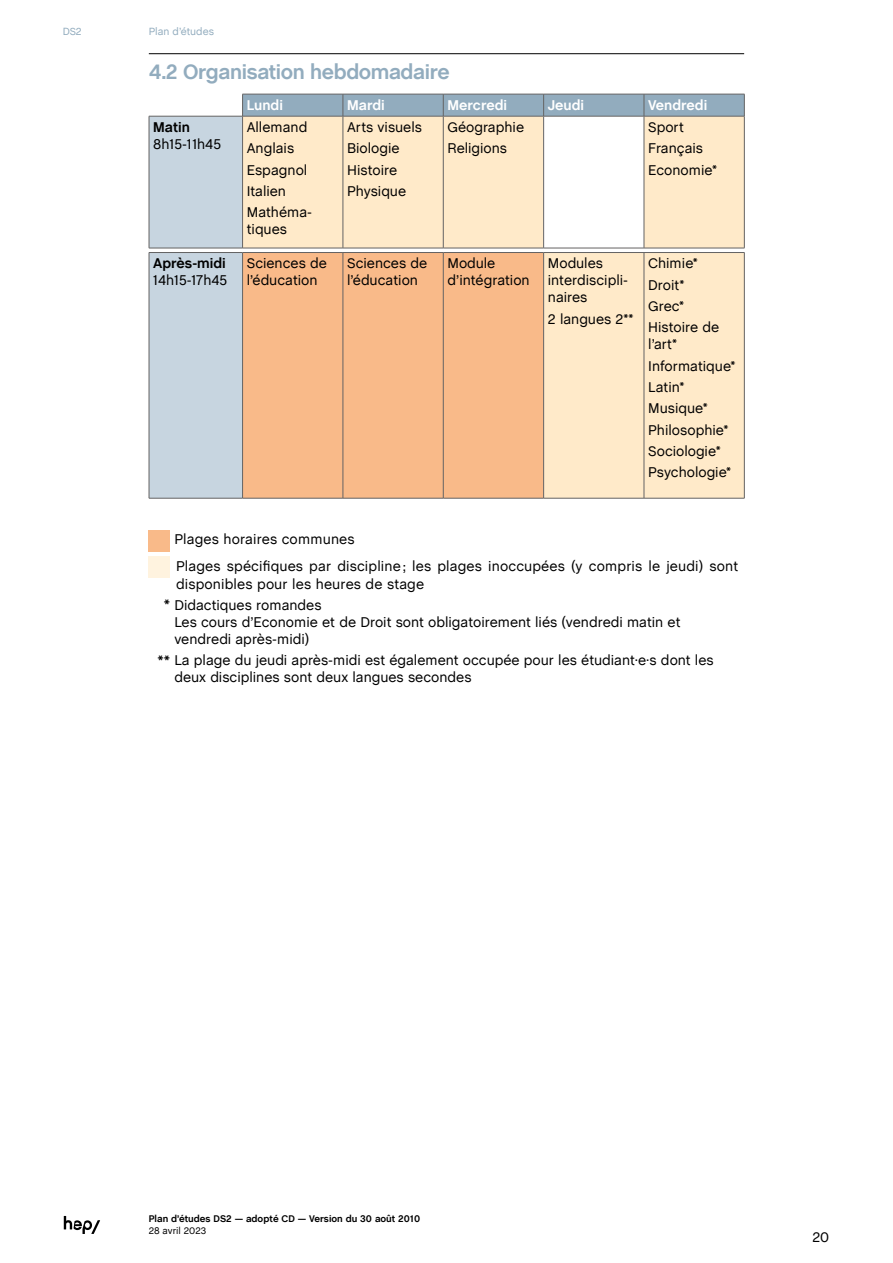
<style>
.page{position:relative;width:893px;height:1263px;background:#fff}
.page>*{position:absolute;margin:0;border:0;box-sizing:border-box;transform-origin:0 0}
.t1{font:700 21px "Chalet Book TT";letter-spacing:-.02em;color:#92acbe}
.t2{font:14.25px/21.3px "Chalet Book TT";color:#000}
.t3{font:700 14.25px "Chalet Book TT";color:#fff}
.t4{font:700 14.25px "Chalet Book TT";color:#000}
.t5{font:10.5px "Chalet Book TT";color:#92acbe}
.t6{font:700 9.75px "Chalet Book TT";color:#000}
.t7{font:9.75px "Chalet Book TT";color:#000}
.s1{font-size:18px}
</style>
<div class="page">
<svg style="left:64px;top:1216px;width:36px;height:18px"></svg>
<hr style="left:149px;top:53px;width:595px;height:1px;background:#000">
<svg style="left:149px;top:94px;width:596px;height:404px;background:#efd5bb"></svg>
<hr style="left:243px;top:116px;width:100px;height:1px;background:#646363">
<hr style="left:343px;top:116px;width:100px;height:1px;background:#646363">
<hr style="left:343px;top:116px;width:1px;height:132px;background:#646363">
<hr style="left:443px;top:116px;width:101px;height:1px;background:#646363">
<hr style="left:443px;top:116px;width:1px;height:132px;background:#646363">
<hr style="left:544px;top:116px;width:100px;height:1px;background:#646363">
<hr style="left:543px;top:116px;width:1px;height:132px;background:#646363">
<hr style="left:644px;top:116px;width:100px;height:1px;background:#646363">
<hr style="left:644px;top:116px;width:1px;height:132px;background:#646363">
<hr style="left:744px;top:116px;width:1px;height:132px;background:#646363">
<hr style="left:243px;top:248px;width:100px;height:1px;background:#646363">
<hr style="left:343px;top:248px;width:100px;height:1px;background:#646363">
<hr style="left:443px;top:248px;width:101px;height:1px;background:#646363">
<hr style="left:544px;top:248px;width:100px;height:1px;background:#646363">
<hr style="left:644px;top:248px;width:100px;height:1px;background:#646363">
<hr style="left:149px;top:116px;width:94px;height:1px;background:#646363">
<hr style="left:149px;top:116px;width:1px;height:132px;background:#646363">
<hr style="left:242px;top:116px;width:1px;height:132px;background:#646363">
<hr style="left:149px;top:248px;width:94px;height:1px;background:#646363">
<hr style="left:149px;top:252px;width:94px;height:1px;background:#646363">
<hr style="left:149px;top:253px;width:1px;height:245px;background:#646363">
<hr style="left:243px;top:252px;width:100px;height:1px;background:#646363">
<hr style="left:242px;top:253px;width:1px;height:245px;background:#646363">
<hr style="left:343px;top:252px;width:100px;height:1px;background:#646363">
<hr style="left:343px;top:253px;width:1px;height:245px;background:#646363">
<hr style="left:443px;top:252px;width:101px;height:1px;background:#646363">
<hr style="left:443px;top:253px;width:1px;height:245px;background:#646363">
<hr style="left:544px;top:252px;width:100px;height:1px;background:#646363">
<hr style="left:543px;top:253px;width:1px;height:245px;background:#646363">
<hr style="left:644px;top:252px;width:100px;height:1px;background:#646363">
<hr style="left:644px;top:253px;width:1px;height:245px;background:#646363">
<hr style="left:744px;top:253px;width:1px;height:245px;background:#646363">
<hr style="left:149px;top:498px;width:94px;height:1px;background:#646363">
<hr style="left:243px;top:498px;width:100px;height:1px;background:#646363">
<hr style="left:343px;top:498px;width:100px;height:1px;background:#646363">
<hr style="left:443px;top:498px;width:101px;height:1px;background:#646363">
<hr style="left:544px;top:498px;width:100px;height:1px;background:#646363">
<hr style="left:644px;top:498px;width:100px;height:1px;background:#646363">
<div style="left:149px;top:531px;width:21px;height:21px;background:#f9ba89"></div>
<div style="left:149px;top:556px;width:21px;height:22px;background:#fff3df"></div>
<p class="t5" style="left:63px;top:26px;width:21px">DS2</p>
<p class="t5" style="left:149px;top:26px;width:67px">Plan d’études</p>
<h1 class="t1" style="left:149px;top:60px;width:302px">4.2 Organisation hebdomadaire</h1>
<p class="t3" style="left:247px;top:96px;width:38px">Lundi</p>
<p class="t3" style="left:347px;top:96px;width:39px">Mardi</p>
<p class="t3" style="left:447px;top:96px;width:61px">Mercredi</p>
<p class="t3" style="left:548px;top:96px;width:38px">Jeudi</p>
<p class="t3" style="left:648px;top:96px;width:61px">Vendredi</p>
<p class="t4" style="left:153px;top:119px;width:38px">Matin</p>
<p class="t2" style="left:153px;top:133px;width:69px">8h15-11h45</p>
<p class="t2" style="left:347px;top:116px;width:76px">Arts visuels<br>Biologie<br>Histoire<br>Physique</p>
<p class="t2" style="left:447px;top:116px;width:78px">Géographie<br>Religions</p>
<p class="t2" style="left:648px;top:116px;width:70px">Sport<br>Français<br>Economie*</p>
<p class="t2" style="left:247px;top:116px;width:67px">Allemand<br>Anglais<br>Espagnol<br>Italien<br>Mathéma-</p>
<p class="t2" style="left:247px;top:219px;width:42px">tiques</p>
<p class="t4" style="left:153px;top:255px;width:74px">Après-midi</p>
<p class="t2" style="left:153px;top:270px;width:76px">14h15-17h45</p>
<p class="t2" style="left:247px;top:255px;width:82px;line-height:17.1px">Sciences de l’éducation</p>
<p class="t2" style="left:347px;top:255px;width:82px;line-height:17.1px">Sciences de l’éducation</p>
<p class="t2" style="left:447px;top:255px;width:84px;line-height:17.1px">Module d’intégration</p>
<p class="t2" style="left:548px;top:255px;width:82px;line-height:17.1px">Modules interdiscipli&shy;naires</p>
<p class="t2" style="left:548px;top:308px;width:87px">2 langues 2**</p>
<p class="t2" style="left:648px;top:252px;width:73px">Chimie*<br>Droit*<br>Grec*<br>Histoire de</p>
<p class="t2" style="left:648px;top:334px;width:89px">l’art*<br>Informatique*<br>Latin*<br>Musique*<br>Philosophie*<br>Sociologie*<br>Psychologie*</p>
<p class="t2" style="left:174px;top:525px;width:565px;line-height:27.8px">Plages horaires communes<br>Plages spécifiques par discipline ; les plages inoccupées (y compris le jeudi) sont</p>
<p class="t2" style="left:164px;top:573px;width:262px;text-indent:12px">disponibles pour les heures de stage <span class="s1">*</span> Didactiques romandes</p>
<p class="t2" style="left:174px;top:613px;width:508px;line-height:17.1px">Les cours d’Economie et de Droit sont obligatoirement liés (vendredi matin et vendredi après-midi)</p>
<p class="t2" style="left:174px;top:651px;width:541px;line-height:17.1px;text-indent:-17px"><span class="s1">**</span> La plage du jeudi après-midi est également occupée pour les étudiant·e·s dont les deux disciplines sont deux langues secondes</p>
<p class="t6" style="left:149px;top:1213px;width:273px">Plan d’études DS2 — adopté CD — Version du 30 août 2010</p>
<p class="t7" style="left:149px;top:1225px;width:59px">28 avril 2023</p>
<p class="t2" style="left:812px;top:1226px;width:18px">20</p>
</div>
